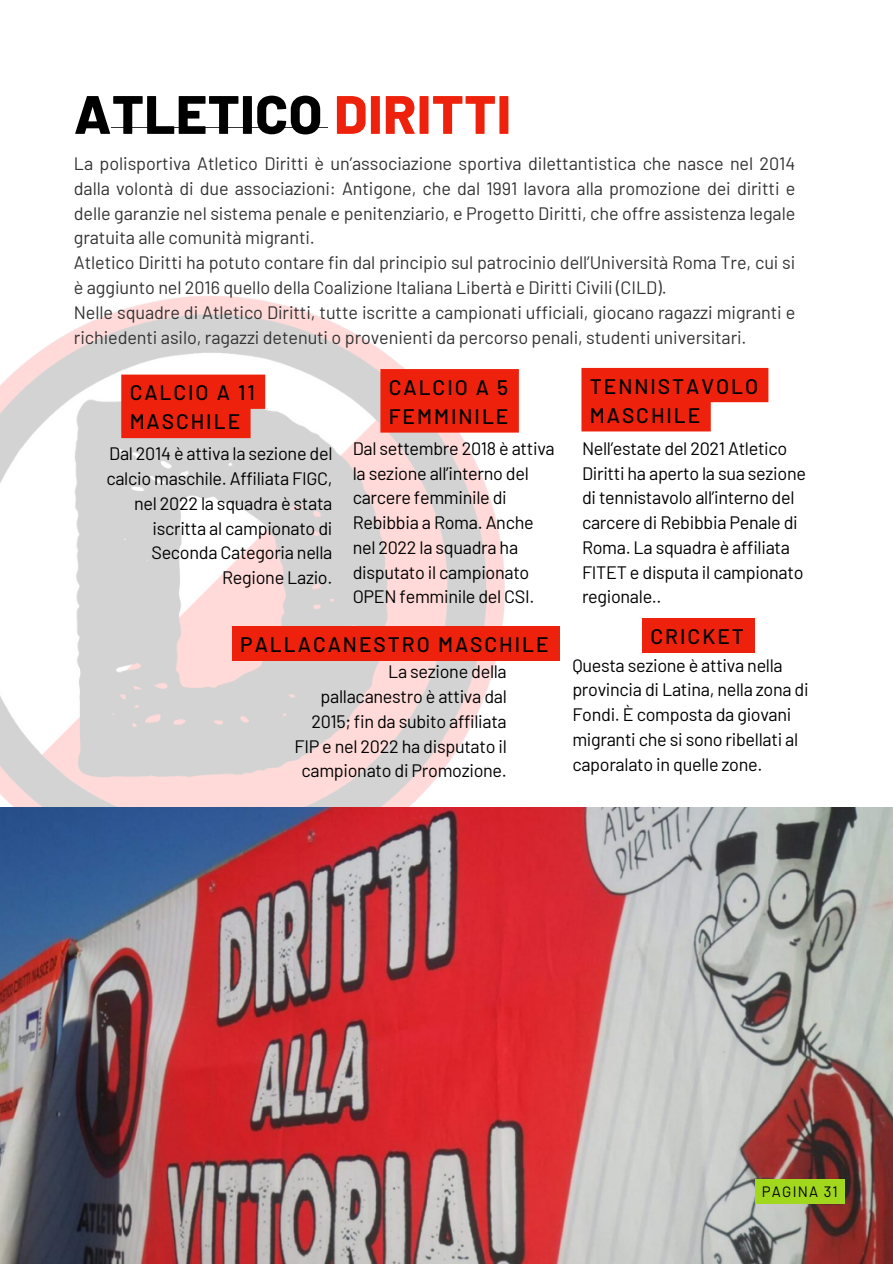
<style>
.page{position:relative;width:893px;height:1264px;background:#fff}
.page>*{position:absolute;margin:0;border:0;box-sizing:border-box;transform-origin:0 0}
.t1{font:800 54px "Barlow";letter-spacing:.01em;color:#000}
.t2{font:500 21px/29.2px "Barlow";letter-spacing:.095em;color:#000}
.t3{font:18px/24.8px "Barlow";letter-spacing:-.02em;color:#000}
.t4{font:18px/24.8px "Barlow";letter-spacing:-.005em;color:#333}
.t5{font:15px "Barlow";letter-spacing:.08em;color:#000}
.s1{color:#ee220c}
</style>
<div class="page">
<img style="left:0;top:296px;width:560px;height:511px">
<img style="left:0;top:807px;width:892px;height:456px">
<hr style="left:111px;top:127px;width:217px;height:1px;background:#333">
<svg style="left:121px;top:374px;width:144px;height:64px;background:#ec2c17"></svg>
<div style="left:232px;top:626px;width:327px;height:35px;background:#ee220c"></div>
<div style="left:380px;top:369px;width:139px;height:63px;background:#ee220c"></div>
<div style="left:642px;top:618px;width:112px;height:35px;background:#ee220c"></div>
<svg style="left:581px;top:368px;width:187px;height:63px;background:#f0412e"></svg>
<div style="left:755px;top:1178px;width:90px;height:24px;background:#a1d71d"></div>
<p class="t1" style="left:74px;top:80px;width:438px">ATLETICO <span class="s1">DIRITTI</span></p>
<p class="t4" style="left:74px;top:151px;width:723px;text-align:justify">La polisportiva Atletico Diritti è un’associazione sportiva dilettantistica che nasce nel 2014 dalla volontà di due associazioni: Antigone, che dal 1991 lavora alla promozione dei diritti e delle garanzie nel sistema penale e penitenziario, e Progetto Diritti, che offre assistenza legale gratuita alle comunità migranti.</p>
<p class="t4" style="left:74px;top:250px;width:722px">Atletico Diritti ha potuto contare fin dal principio sul patrocinio dell’Università Roma Tre, cui si è aggiunto nel 2016 quello della Coalizione Italiana Libertà e Diritti Civili (CILD).</p>
<p class="t4" style="left:74px;top:299px;width:722px">Nelle squadre di Atletico Diritti, tutte iscritte a campionati ufficiali, giocano ragazzi migranti e richiedenti asilo, ragazzi detenuti o provenienti da percorso penali, studenti universitari.</p>
<p class="t2" style="left:130px;top:377px;width:127px">CALCIO A 11<br>MASCHILE</p>
<p class="t3" style="left:106px;top:441px;width:227px;text-align:right">Dal 2014 è attiva la sezione del calcio maschile. Affiliata FIGC, nel 2022 la squadra è stata iscritta al campionato di<br>Seconda Categoria nella<br>Regione Lazio.</p>
<p class="t2" style="left:389px;top:371px;width:121px">CALCIO A 5<br>FEMMINILE</p>
<p class="t3" style="left:353px;top:435px;width:203px">Dal settembre 2018 è attiva la sezione all’interno del carcere femminile di<br>Rebibbia a Roma. Anche nel 2022 la squadra ha disputato il campionato<br>OPEN femminile del CSI.</p>
<p class="t2" style="left:240px;top:629px;width:310px">PALLACANESTRO MASCHILE</p>
<p class="t3" style="left:294px;top:658px;width:214px;text-align:right">La sezione della pallacanestro è attiva dal<br>2015; fin da subito affiliata<br>FIP e nel 2022 ha disputato il campionato di Promozione.</p>
<p class="t2" style="left:590px;top:370px;width:170px">TENNISTAVOLO<br>MASCHILE</p>
<p class="t3" style="left:582px;top:435px;width:225px">Nell’estate del 2021 Atletico<br>Diritti ha aperto la sua sezione di tennistavolo all’interno del carcere di Rebibbia Penale di<br>Roma. La squadra è affiliata<br>FITET e disputa il campionato regionale..</p>
<p class="t2" style="left:650px;top:621px;width:95px">CRICKET</p>
<p class="t3" style="left:572px;top:652px;width:238px">Questa sezione è attiva nella provincia di Latina, nella zona di<br>Fondi. È composta da giovani migranti che si sono ribellati al caporalato in quelle zone.</p>
<p class="t5" style="left:761px;top:1181px;width:77px">PAGINA 31</p>
</div>
